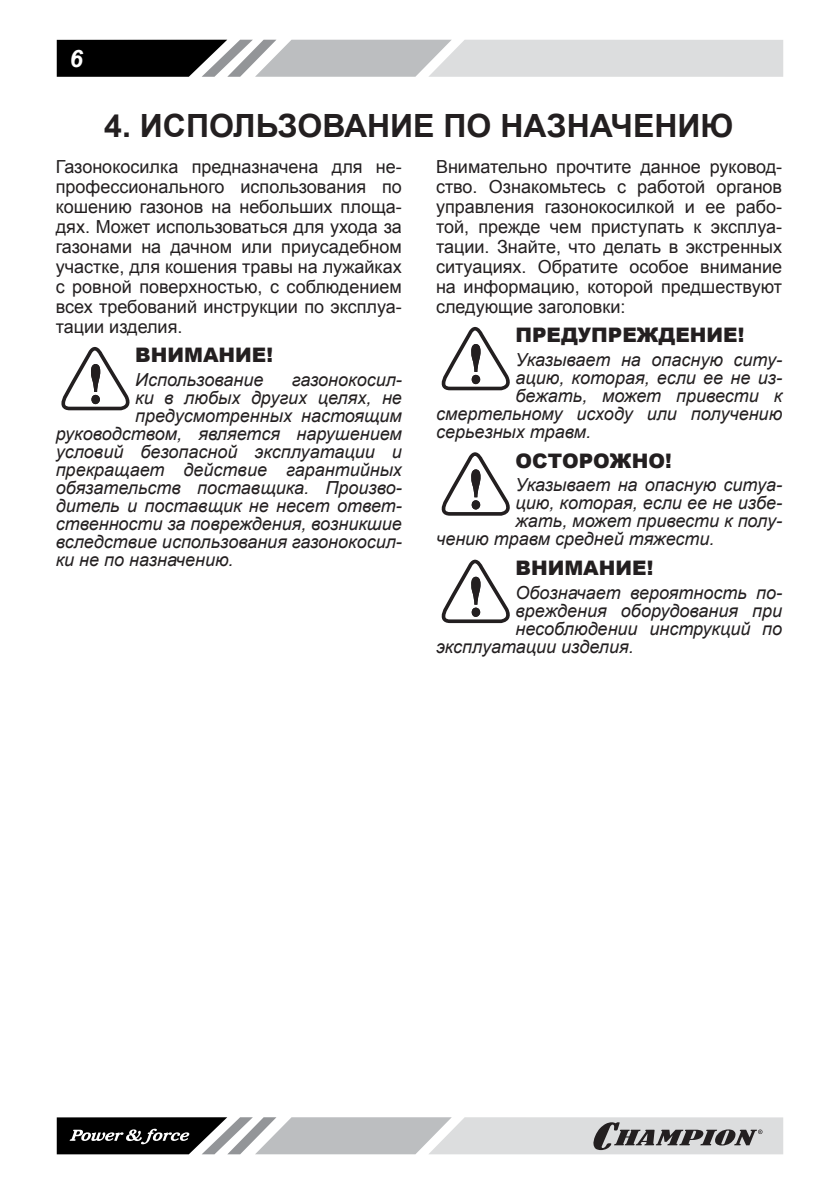
<style>
.page{position:relative;width:840px;height:1191px;background:#fff}
.page>*{position:absolute;margin:0;border:0;box-sizing:border-box;transform-origin:0 0}
.t1{font:700 32px "Arial";color:#231f20}
.t2{font:italic 700 24px "Arial";color:#fff}
.t3{font:900 20px "Arial";color:#231f20}
.t4{font:italic 18px "Arial";color:#231f20}
.t5{font:18px/20px "Arial";color:#231f20;text-align:justify}
</style>
<div class="page">
<svg style="left:57px;top:40px;width:725px;height:37px;background:#a7a8a9"></svg>
<svg style="left:57px;top:1117px;width:725px;height:37px;background:#a1a1a2"></svg>
<svg style="left:61px;top:347px;width:69px;height:63px"></svg>
<svg style="left:441px;top:327px;width:69px;height:63px"></svg>
<svg style="left:441px;top:452px;width:69px;height:64px"></svg>
<svg style="left:441px;top:559px;width:69px;height:64px"></svg>
<h2 class="t2" style="left:70px;top:44px;width:15px">6</h2>
<h1 class="t1" style="left:104px;top:105px;width:630px">4. ИСПОЛЬЗОВАНИЕ ПО НАЗНАЧЕНИЮ</h1>
<p class="t5" style="left:56px;top:156px;width:347px">Газонокосилка предназначена для не&shy;профессионального использования по кошению газонов на небольших площа&shy;дях. Может использоваться для ухода за газонами на дачном или приусадебном участке, для кошения травы на лужайках с ровной поверхностью, с соблюдением всех требований инструкции по эксплуа&shy;тации изделия.</p>
<p class="t3" style="left:135px;top:341px;width:139px">ВНИМАНИЕ!</p>
<p class="t4" style="left:135px;top:368px;width:130px">Использование</p>
<p class="t4" style="left:291px;top:368px;width:112px">газонокосил-</p>
<p class="t4" style="left:135px;top:386px;width:268px">ки в любых других целях, не</p>
<p class="t4" style="left:135px;top:404px;width:268px">предусмотренных настоящим</p>
<p class="t4" style="left:56px;top:422px;width:347px">руководством, является нарушением</p>
<p class="t4" style="left:56px;top:440px;width:347px">условий безопасной эксплуатации и</p>
<p class="t4" style="left:56px;top:458px;width:347px">прекращает действие гарантийных</p>
<p class="t4" style="left:56px;top:476px;width:347px">обязательств поставщика. Произво-</p>
<p class="t4" style="left:56px;top:494px;width:347px">дитель и поставщик не несет ответ-</p>
<p class="t4" style="left:56px;top:512px;width:347px">ственности за повреждения, возникшие</p>
<p class="t4" style="left:56px;top:530px;width:347px">вследствие использования газонокосил-</p>
<p class="t4" style="left:56px;top:548px;width:179px">ки не по назначению.</p>
<p class="t5" style="left:436px;top:156px;width:347px">Внимательно прочтите данное руковод&shy;ство. Ознакомьтесь с работой органов управления газонокосилкой и ее рабо&shy;той, прежде чем приступать к эксплуа&shy;тации. Знайте, что делать в экстренных ситуациях. Обратите особое внимание на информацию, которой предшествуют следующие заголовки:</p>
<p class="t3" style="left:515px;top:321px;width:230px">ПРЕДУПРЕЖДЕНИЕ!</p>
<p class="t4" style="left:515px;top:348px;width:268px">Указывает на опасную ситу-</p>
<p class="t4" style="left:515px;top:366px;width:268px">ацию, которая, если ее не из-</p>
<p class="t4" style="left:515px;top:384px;width:268px">бежать, может привести к</p>
<p class="t4" style="left:436px;top:402px;width:347px">смертельному исходу или получению</p>
<p class="t4" style="left:436px;top:420px;width:156px">серьезных травм.</p>
<p class="t3" style="left:515px;top:446px;width:158px">ОСТОРОЖНО!</p>
<p class="t4" style="left:515px;top:473px;width:268px">Указывает на опасную ситуа-</p>
<p class="t4" style="left:515px;top:491px;width:268px">цию, которая, если ее не избе-</p>
<p class="t4" style="left:515px;top:509px;width:268px">жать, может привести к полу-</p>
<p class="t4" style="left:436px;top:527px;width:280px">чению травм средней тяжести.</p>
<p class="t3" style="left:515px;top:553px;width:139px">ВНИМАНИЕ!</p>
<p class="t4" style="left:515px;top:581px;width:268px">Обозначает вероятность по-</p>
<p class="t4" style="left:515px;top:599px;width:268px">вреждения оборудования при</p>
<p class="t4" style="left:515px;top:617px;width:268px">несоблюдении инструкций по</p>
<p class="t4" style="left:436px;top:635px;width:199px">эксплуатации изделия.</p>
</div>
